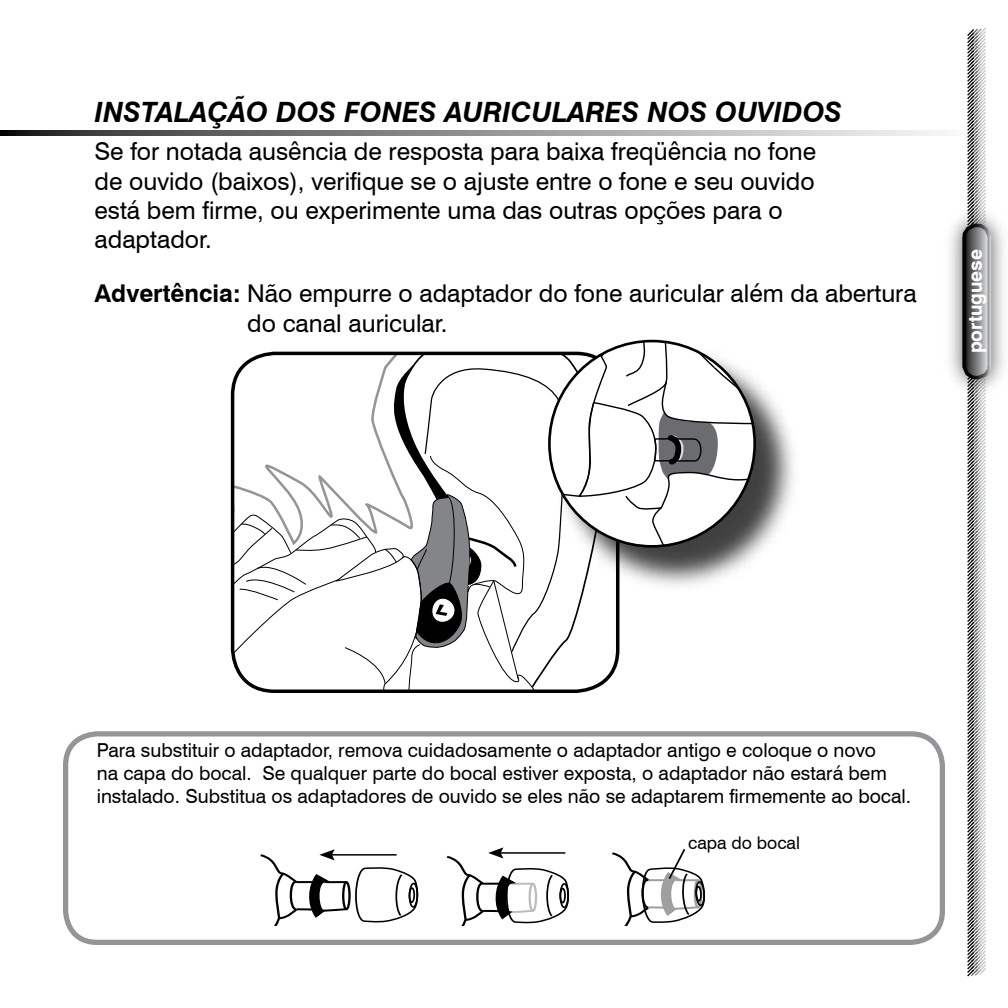
<style>
.page{position:relative;width:1008px;height:1008px;background:#fff}
.page>*{position:absolute;margin:0;border:0;box-sizing:border-box;transform-origin:0 0}
.t1{font:italic 700 28px "Swiss 721 BT";color:#000}
.t2{font:24.5px/29.4px "Swiss 721 BT";color:#000}
.t3{font:19.25px/23.1px "Swiss 721 BT";color:#000}
.t4{font:700 19.25px "Swiss 721 BT";color:#fff}
.t5{font:17.5px "Swiss 721 BT";color:#000}
.s1{font-weight:700}
</style>
<div class="page">
<svg style="left:0;top:131px;width:942px;height:5px;background:#8e8f91"></svg>
<svg style="left:967px;top:28px;width:19px;height:949px"></svg>
<div style="left:943px;top:203px;width:65px;height:196px;background:#000;opacity:.65"></div>
<svg style="left:964px;top:225px;width:25px;height:153px;background:#7a7c7e"></svg>
<div style="left:962px;top:224px;width:29px;height:155px;border:4px solid #fff;border-radius:13px"></div>
<div style="left:63px;top:731px;width:882px;height:214px;border:5px solid #939598;border-radius:32px"></div>
<div style="left:552px;top:343px;width:252px;height:252px;background:#000;opacity:.75"></div>
<svg style="left:233px;top:341px;width:522px;height:350px"></svg>
<svg style="left:356px;top:867px;width:63px;height:56px"></svg>
<div style="left:342px;top:881px;width:9px;height:29px;border:2px solid #000;border-radius:50%"></div>
<hr style="left:330px;top:854px;width:67px;height:2px;background:#000">
<svg style="left:260px;top:849px;width:89px;height:77px"></svg>
<svg style="left:446px;top:847px;width:123px;height:79px"></svg>
<svg style="left:612px;top:849px;width:93px;height:77px"></svg>
<p class="t1" style="left:94px;top:95px;width:749px">INSTALAÇÃO DOS FONES AURICULARES NOS OUVIDOS</p>
<p class="t2" style="left:94px;top:137px;width:723px">Se for notada ausência de resposta para baixa freqüência no fone de ouvido (baixos), verifique se o ajuste entre o fone e seu ouvido está bem firme, ou experimente uma das outras opções para o adaptador.</p>
<p class="t2" style="left:247px;top:279px;width:671px;text-indent:-153px"><span class="s1">Advertência:</span> Não empurre o adaptador do fone auricular além da abertura do canal auricular.</p>
<p class="t4" style="left:963px;top:353px;width:106px;rotate:-90deg">portuguese</p>
<p class="t3" style="left:97px;top:739px;width:816px">Para substituir o adaptador, remova cuidadosamente o adaptador antigo e coloque o novo<br>na capa do bocal. Se qualquer parte do bocal estiver exposta, o adaptador não estará bem instalado. Substitua os adaptadores de ouvido se eles não se adaptarem firmemente ao bocal.</p>
<p class="t5" style="left:688px;top:832px;width:113px">capa do bocal</p>
</div>
